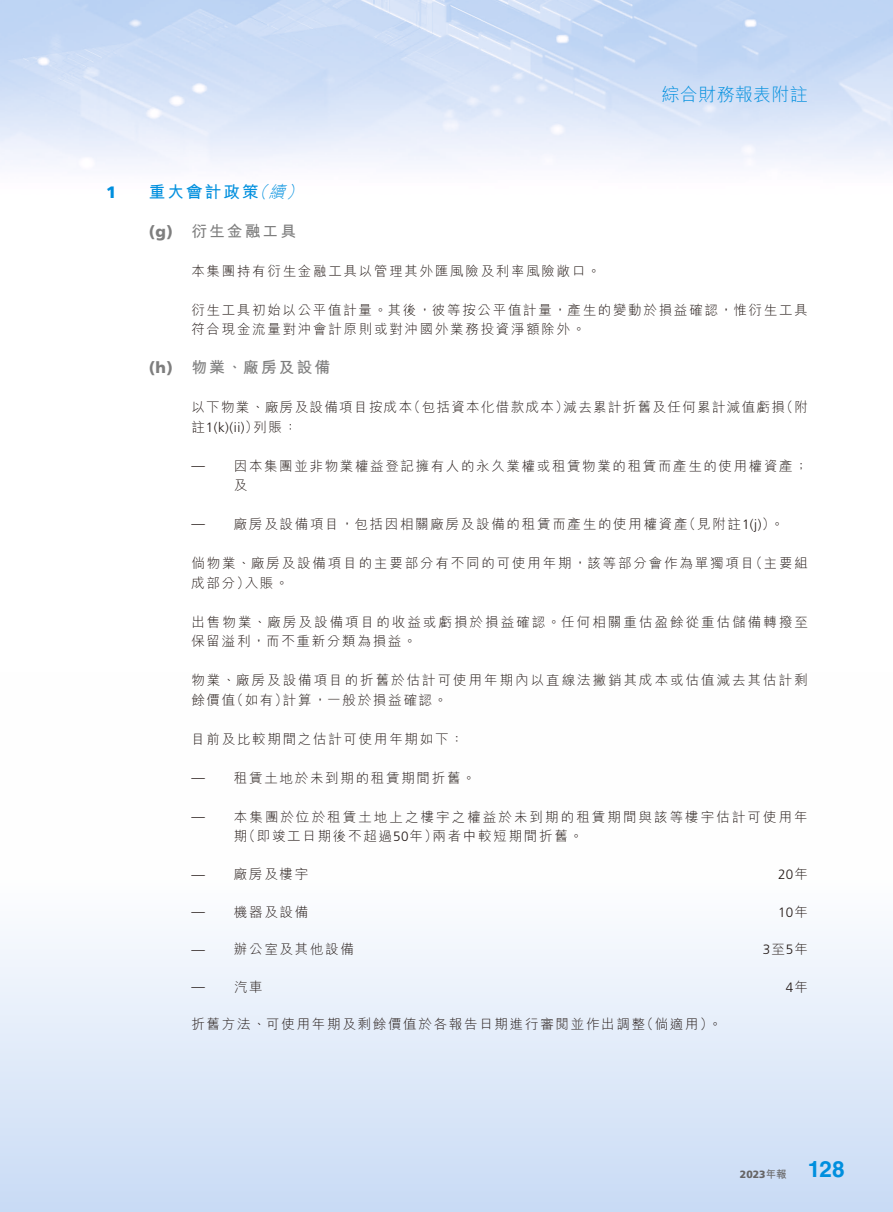
<style>
.page{position:relative;width:893px;height:1212px;background:#fff}
.page>*{position:absolute;margin:0;border:0;box-sizing:border-box;transform-origin:0 0}
.t1{font:700 22.5px "Helvetica LT Std";color:#008fde}
.t2{font:300 18px "M Hei HK";letter-spacing:.02em;color:#008fde}
.t3{font:700 16.5px "M Hei HK";letter-spacing:.13em;color:#008fde}
.t4{font:italic 300 16.5px "M Hei HK";color:#008fde}
.t5{font:900 16.5px "Frutiger LT Std";color:#008fde}
.t6{font:700 15.75px "M Hei HK";letter-spacing:.13em;color:#7e7e7e}
.t7{font:900 15.75px "Frutiger LT Std";color:#7e7e7e}
.t8{font:300 13.5px/19.5px "M Hei HK";letter-spacing:.13em;color:#231916}
.t9{font:300 13.5px/19.5px "M Hei HK";letter-spacing:.15em;color:#231916}
.t10{font:300 13.5px/19.5px "M Hei HK";letter-spacing:.1em;color:#231916}
.t11{font:300 13.5px "M Hei HK";letter-spacing:.155em;color:#231916}
.t12{font:300 13.5px "Frutiger LT Std";color:#231916}
.t13{font:900 10.5px "Frutiger LT Std";color:#666565}
.s1{font-family:"M Hei HK"}
.s2{font-family:"Frutiger LT Std"}
.s3{font-family:"M Hei HK";font-weight:700}
</style>
<div class="page">
<img style="left:0;top:0;width:893px;height:166px">
<div style="left:0;top:672px;width:893px;height:540px;background:linear-gradient(to bottom,#fff,#d0e0f6)"></div>
<p class="t5" style="left:106px;top:182px;width:12px">1</p>
<p class="t3" style="left:149px;top:180px;width:111px">重大會計政策</p>
<p class="t4" style="left:268px;top:183px;width:22px">續</p>
<p class="t4" style="left:251px;top:183px;width:22px">（</p>
<p class="t4" style="left:286px;top:183px;width:22px">(</p>
<p class="t7" style="left:149px;top:222px;width:26px">g( )</p>
<p class="t6" style="left:191px;top:219px;width:106px">衍生金融工具</p>
<h2 class="t2" style="left:662px;top:85px;width:148px">綜合財務報表附註</h2>
<p class="t7" style="left:149px;top:358px;width:26px">h( )</p>
<p class="t8" style="left:191px;top:261px;width:411px">本集團持有衍生金融工具以管理其外匯風險及利率風險敞口。</p>
<p class="t8" style="left:191px;top:300px;width:618px">衍生工具初始以公平值計量。其後，彼等按公平值計量，產生的變動於損益確認，惟衍生工具符合現金流量對沖會計原則或對沖國外業務投資淨額除外。</p>
<p class="t6" style="left:191px;top:356px;width:140px">物業、廠房及設備</p>
<p class="t10" style="left:407px;top:397px;width:163px">（包括資本化借款成本）</p>
<p class="t8" style="left:780px;top:397px;width:30px">（附</p>
<p class="t10" style="left:253px;top:397px;width:160px;text-indent:-62px">以下物業、廠房及設備項目按成本列賬：</p>
<p class="t10" style="left:563px;top:397px;width:223px">減去累計折舊及任何累計減值虧損</p>
<p class="t12" style="left:191px;top:419px;width:69px"><span class="s1">註</span> k(1 )(ii)<span class="s1">）</span></p>
<p class="t8" style="left:234px;top:456px;width:576px">因本集團並非物業權益登記擁有人的永久業權或租賃物業的租賃而產生的使用權資產;</p>
<p class="t12" style="left:191px;top:458px;width:15px">—</p>
<p class="t12" style="left:191px;top:516px;width:15px">—</p>
<p class="t8" style="left:234px;top:475px;width:15px">及</p>
<p class="t8" style="left:683px;top:514px;width:94px">（見附註 (<span class="s2">( j (1</span></p>
<p class="t8" style="left:234px;top:514px;width:455px">廠房及設備項目，包括因相關廠房及設備的租賃而產生的使用權資產</p>
<p class="t8" style="left:771px;top:514px;width:15px">。</p>
<p class="t8" style="left:749px;top:553px;width:60px">（主要組</p>
<p class="t8" style="left:245px;top:553px;width:511px;text-indent:-53px">倘物業、廠房及設備項目的主要部分有不同的可使用年期，該等部分會作為單獨項目入賬。</p>
<p class="t8" style="left:191px;top:573px;width:60px">成部分）</p>
<p class="t9" style="left:191px;top:612px;width:618px">出售物業、廠房及設備項目的收益或虧損於損益確認。任何相關重估盈餘從重估儲備轉撥至保留溢利，而不重新分類為損益。</p>
<p class="t9" style="left:283px;top:670px;width:526px;text-indent:-92px">物業、廠房及設備項目的折舊於估計可使用年期內以直線法撇銷其成本或估值減去其估計剩計算，一般於損益確認。</p>
<p class="t8" style="left:230px;top:690px;width:59px">（如有）</p>
<p class="t8" style="left:191px;top:690px;width:45px">餘價值</p>
<p class="t8" style="left:191px;top:729px;width:274px">目前及比較期間之估計可使用年期如下：</p>
<p class="t8" style="left:234px;top:768px;width:243px">租賃土地於未到期的租賃期間折舊。</p>
<p class="t12" style="left:191px;top:770px;width:15px">—</p>
<p class="t12" style="left:191px;top:809px;width:15px">—</p>
<p class="t12" style="left:191px;top:866px;width:15px">—</p>
<p class="t12" style="left:191px;top:904px;width:15px">—</p>
<p class="t12" style="left:191px;top:941px;width:15px">—</p>
<p class="t12" style="left:191px;top:979px;width:15px">—</p>
<p class="t11" style="left:234px;top:810px;width:575px">本集團於位於租賃土地上之樓宇之權益於未到期的租賃期間與該等樓宇估計可使用年</p>
<p class="t8" style="left:242px;top:826px;width:197px">（即竣工日期後不超過<span class="s2">50</span>年）</p>
<p class="t8" style="left:433px;top:826px;width:152px">兩者中較短期間折舊。</p>
<p class="t8" style="left:234px;top:826px;width:15px">期</p>
<p class="t8" style="left:234px;top:864px;width:76px">廠房及樓宇</p>
<p class="t8" style="left:234px;top:902px;width:76px">機器及設備</p>
<p class="t8" style="left:234px;top:939px;width:122px">辦公室及其他設備</p>
<p class="t8" style="left:234px;top:977px;width:30px">汽車</p>
<p class="t12" style="left:778px;top:867px;width:31px">20<span class="s1">年</span></p>
<p class="t12" style="left:778px;top:904px;width:31px">10<span class="s1">年</span></p>
<p class="t12" style="left:763px;top:942px;width:47px">3<span class="s1">至</span>5<span class="s1">年</span></p>
<p class="t12" style="left:786px;top:980px;width:24px">4<span class="s1">年</span></p>
<p class="t8" style="left:640px;top:1014px;width:75px">（倘適用(</p>
<p class="t8" style="left:191px;top:1014px;width:455px">折舊方法、可使用年期及剩餘價值於各報告日期進行審閱並作出調整</p>
<p class="t8" style="left:708px;top:1014px;width:15px">。</p>
<p class="t13" style="left:740px;top:1168px;width:48px">2023<span class="s3">年報</span></p>
<h1 class="t1" style="left:808px;top:1155px;width:38px">128</h1>
</div>
